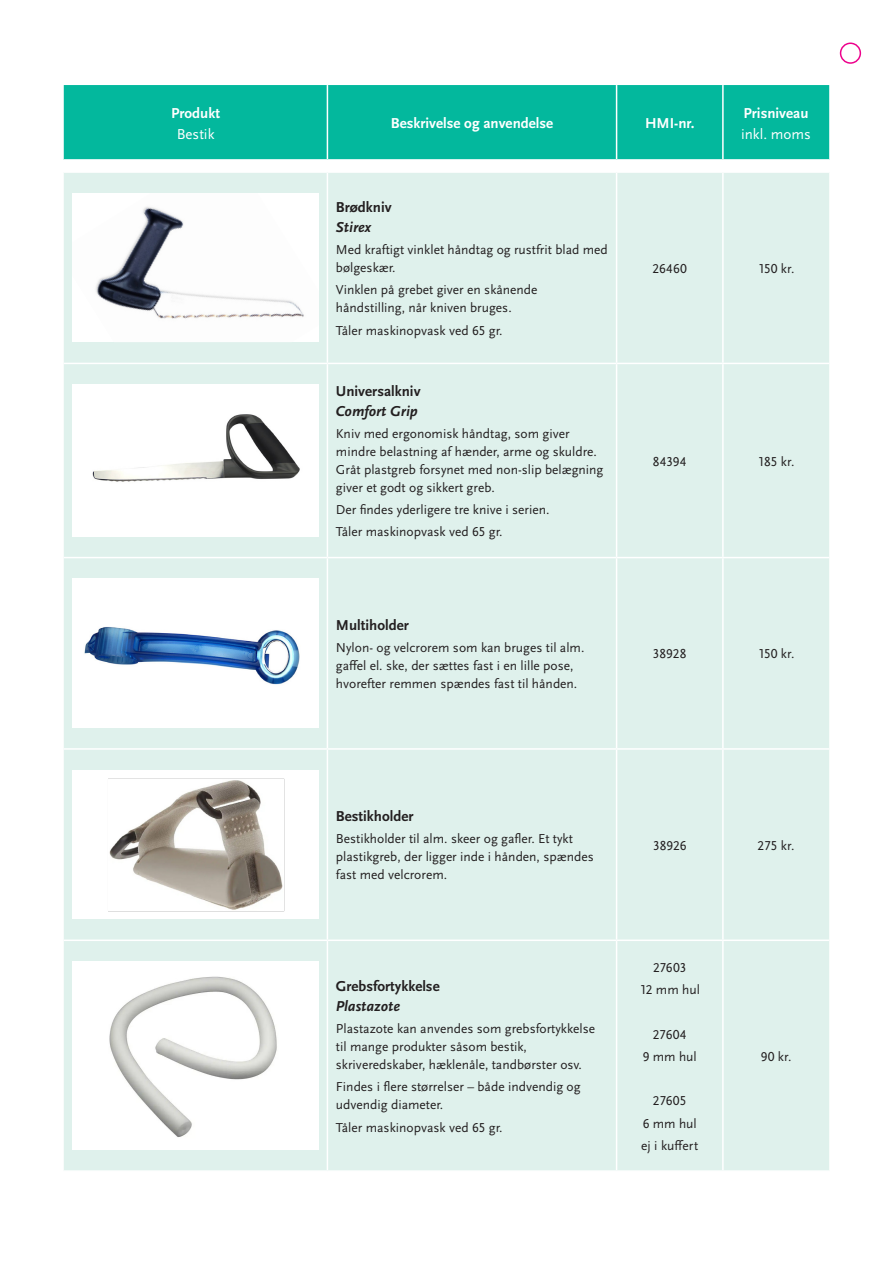
<style>
.page{position:relative;width:893px;height:1263px;background:#fff}
.page>*{position:absolute;margin:0;border:0;box-sizing:border-box;transform-origin:0 0}
.Mellemrubrik___H3{font:700 15px "Scala Sans OT";color:#231f20}
.t1{font:700 15px/21px "Scala Sans OT";color:#fff}
.Undertitel{font:italic 700 15px "Scala Sans OT";color:#231f20}
.t2{font:15px "Scala Sans OT";color:#fff}
.Brødtekst___P{font:13.5px/18px "Scala Sans OT";color:#231f20}
.s1{font-weight:400}
</style>
<div class="page">
<div style="left:64px;top:173px;width:765px;height:997px;background:#dff1ec"></div>
<hr style="left:64px;top:363px;width:263px;height:1px;background:#fff">
<hr style="left:327px;top:363px;width:290px;height:1px;background:#fff">
<hr style="left:617px;top:363px;width:106px;height:1px;background:#fff">
<hr style="left:723px;top:363px;width:106px;height:1px;background:#fff">
<hr style="left:64px;top:557px;width:263px;height:1px;background:#fff">
<hr style="left:327px;top:557px;width:290px;height:1px;background:#fff">
<hr style="left:617px;top:557px;width:106px;height:1px;background:#fff">
<hr style="left:723px;top:557px;width:106px;height:1px;background:#fff">
<hr style="left:64px;top:748px;width:263px;height:2px;background:#fff">
<hr style="left:327px;top:748px;width:290px;height:2px;background:#fff">
<hr style="left:617px;top:748px;width:106px;height:2px;background:#fff">
<hr style="left:723px;top:748px;width:106px;height:2px;background:#fff">
<hr style="left:64px;top:939px;width:263px;height:2px;background:#fff">
<hr style="left:327px;top:939px;width:290px;height:2px;background:#fff">
<hr style="left:617px;top:939px;width:106px;height:2px;background:#fff">
<hr style="left:723px;top:939px;width:106px;height:2px;background:#fff">
<hr style="left:327px;top:173px;width:1px;height:190px;background:#fff">
<hr style="left:616px;top:173px;width:1px;height:190px;background:#fff">
<hr style="left:722px;top:173px;width:2px;height:190px;background:#fff">
<hr style="left:327px;top:364px;width:1px;height:193px;background:#fff">
<hr style="left:616px;top:364px;width:1px;height:193px;background:#fff">
<hr style="left:722px;top:364px;width:2px;height:193px;background:#fff">
<hr style="left:327px;top:558px;width:1px;height:190px;background:#fff">
<hr style="left:616px;top:558px;width:1px;height:190px;background:#fff">
<hr style="left:722px;top:558px;width:2px;height:190px;background:#fff">
<hr style="left:327px;top:750px;width:1px;height:189px;background:#fff">
<hr style="left:616px;top:750px;width:1px;height:189px;background:#fff">
<hr style="left:722px;top:750px;width:2px;height:189px;background:#fff">
<hr style="left:327px;top:941px;width:1px;height:229px;background:#fff">
<hr style="left:616px;top:941px;width:1px;height:229px;background:#fff">
<hr style="left:722px;top:941px;width:2px;height:229px;background:#fff">
<img style="left:72px;top:193px;width:247px;height:149px">
<img style="left:72px;top:385px;width:247px;height:151px">
<img style="left:72px;top:579px;width:247px;height:149px">
<div style="left:72px;top:770px;width:247px;height:149px;background:#fff"></div>
<img style="left:108px;top:778px;width:177px;height:134px">
<div style="left:72px;top:961px;width:247px;height:189px;background:#fff"></div>
<img style="left:109px;top:976px;width:168px;height:161px">
<div style="left:64px;top:85px;width:765px;height:74px;background:#03b89d"></div>
<hr style="left:327px;top:85px;width:1px;height:74px;background:#fff">
<hr style="left:616px;top:85px;width:1px;height:74px;background:#fff">
<hr style="left:722px;top:85px;width:2px;height:74px;background:#fff">
<div style="left:840px;top:43px;width:21px;height:21px;border:2px solid #ed028c;border-radius:50%"></div>
<p class="t1" style="left:171px;top:102px;width:50px">Produkt</p>
<p class="t2" style="left:177px;top:126px;width:39px">Bestik</p>
<p class="t1" style="left:391px;top:113px;width:164px">Beskrivelse og anvendelse</p>
<p class="t1" style="left:645px;top:113px;width:51px">HMI-nr.</p>
<p class="t1" style="left:741px;top:102px;width:71px">Prisniveau <span class="s1">inkl. moms</span></p>
<p class="Mellemrubrik___H3" style="left:336px;top:199px;width:57px">Brødkniv</p>
<p class="Undertitel" style="left:336px;top:218px;width:37px">Stirex</p>
<p class="Brødtekst___P" style="left:336px;top:241px;width:273px">Med kraftigt vinklet håndtag og rustfrit blad med bølgeskær.</p>
<p class="Brødtekst___P" style="left:336px;top:281px;width:203px">Vinklen på grebet giver en skånende håndstilling, når kniven bruges.</p>
<p class="Brødtekst___P" style="left:336px;top:321px;width:168px">Tåler maskinopvask ved 65 gr.</p>
<p class="Mellemrubrik___H3" style="left:336px;top:383px;width:86px">Universalkniv</p>
<p class="Undertitel" style="left:336px;top:402px;width:83px">Comfort Grip</p>
<p class="Brødtekst___P" style="left:336px;top:425px;width:269px">Kniv med ergonomisk håndtag, som giver mindre belastning af hænder, arme og skuldre.<br>Gråt plastgreb forsynet med non-slip belægning giver et godt og sikkert greb.</p>
<p class="Brødtekst___P" style="left:336px;top:501px;width:215px">Der findes yderligere tre knive i serien.</p>
<p class="Brødtekst___P" style="left:336px;top:523px;width:168px">Tåler maskinopvask ved 65 gr.</p>
<p class="Brødtekst___P" style="left:653px;top:260px;width:36px">26460</p>
<p class="Brødtekst___P" style="left:758px;top:260px;width:38px">150 kr.</p>
<p class="Brødtekst___P" style="left:653px;top:452px;width:35px">84394</p>
<p class="Brødtekst___P" style="left:758px;top:452px;width:38px">185 kr.</p>
<p class="Mellemrubrik___H3" style="left:336px;top:616px;width:74px">Multiholder</p>
<p class="Brødtekst___P" style="left:336px;top:639px;width:250px">Nylon- og velcrorem som kan bruges til alm. gaffel el. ske, der sættes fast i en lille pose, hvorefter remmen spændes fast til hånden.</p>
<p class="Brødtekst___P" style="left:653px;top:645px;width:35px">38928</p>
<p class="Brødtekst___P" style="left:758px;top:645px;width:38px">150 kr.</p>
<p class="Mellemrubrik___H3" style="left:336px;top:808px;width:79px">Bestikholder</p>
<p class="Brødtekst___P" style="left:336px;top:830px;width:259px">Bestikholder til alm. skeer og gafler. Et tykt plastikgreb, der ligger inde i hånden, spændes fast med velcrorem.</p>
<p class="Brødtekst___P" style="left:653px;top:836px;width:35px">38926</p>
<p class="Brødtekst___P" style="left:758px;top:836px;width:38px">275 kr.</p>
<p class="Mellemrubrik___H3" style="left:336px;top:978px;width:105px">Grebsfortykkelse</p>
<p class="Undertitel" style="left:336px;top:997px;width:66px">Plastazote</p>
<p class="Brødtekst___P" style="left:336px;top:1020px;width:261px">Plastazote kan anvendes som grebsfortykkelse til mange produkter såsom bestik, skriveredskaber, hæklenåle, tandbørster osv.</p>
<p class="Brødtekst___P" style="left:336px;top:1078px;width:246px">Findes i flere størrelser – både indvendig og udvendig diameter.</p>
<p class="Brødtekst___P" style="left:336px;top:1118px;width:168px">Tåler maskinopvask ved 65 gr.</p>
<p class="Brødtekst___P" style="left:653px;top:959px;width:35px">27603</p>
<p class="Brødtekst___P" style="left:639px;top:981px;width:62px">12 mm hul</p>
<p class="Brødtekst___P" style="left:653px;top:1025px;width:35px">27604</p>
<p class="Brødtekst___P" style="left:643px;top:1048px;width:56px">9 mm hul</p>
<p class="Brødtekst___P" style="left:653px;top:1092px;width:35px">27605</p>
<p class="Brødtekst___P" style="left:643px;top:1114px;width:56px">6 mm hul</p>
<p class="Brødtekst___P" style="left:641px;top:1137px;width:59px">ej i kuffert</p>
<p class="Brødtekst___P" style="left:761px;top:1048px;width:32px">90 kr.</p>
</div>
